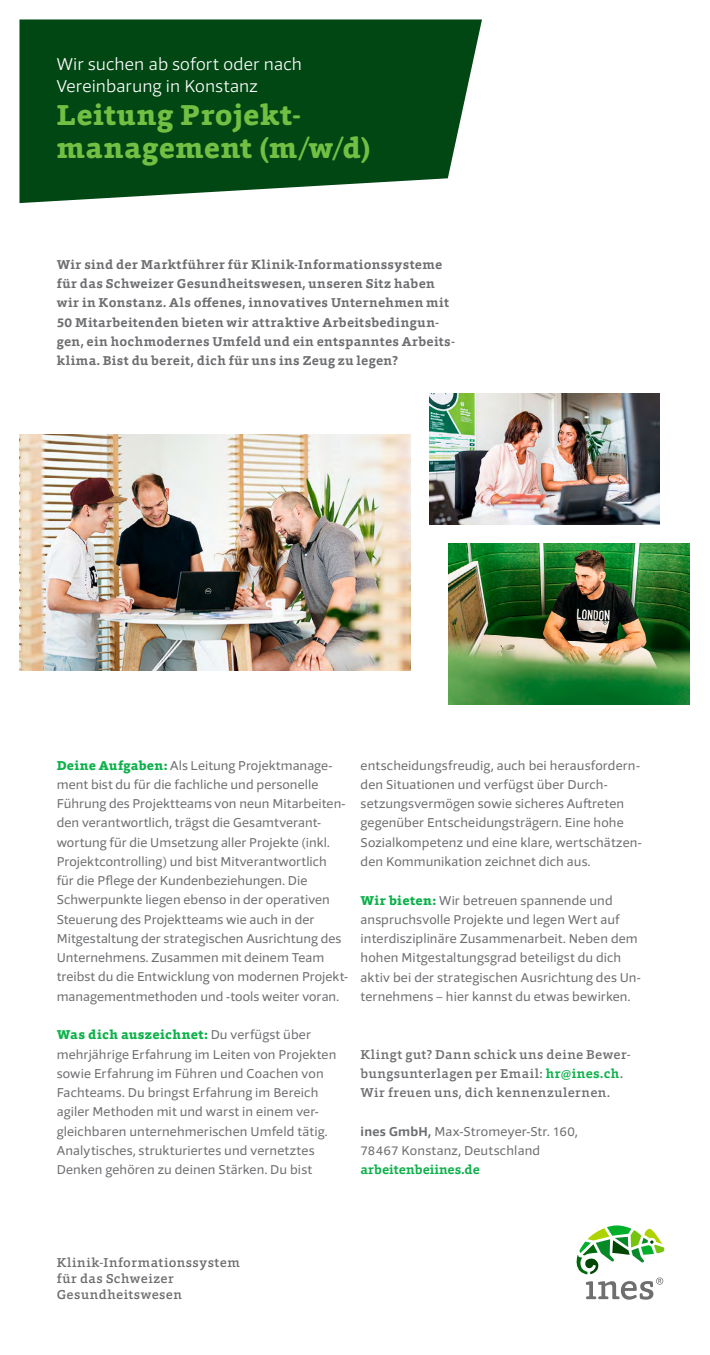
<style>
.page{position:relative;width:710px;height:1355px;background:#fff}
.page>*{position:absolute;margin:0;border:0;box-sizing:border-box;transform-origin:0 0}
.t1{font:800 29.4px/33.4px "Foro Rounded";letter-spacing:.015em;color:#72bf44}
.t2{font:300 17.5px/21.9px "Foro Sans";letter-spacing:.01em;color:#fff}
.t3{font:13.12px/19.2px "Foro Sans";letter-spacing:.01em;color:#6d6e71}
.t4{font:700 13.12px/19.2px "Foro Rounded";letter-spacing:.025em;color:#6d6e71}
.t5{font:500 13.12px/16.3px "Foro Rounded";letter-spacing:.035em;color:#6d6e71}
.t6{font:800 13.12px "Foro Rounded";letter-spacing:.025em;color:#0db14b}
.t7{font:700 13.12px "Foro Rounded";color:#0db14b}
.s1{font-family:"Foro Rounded";font-weight:800;color:#0db14b}
.s2{font-family:"Foro Sans";font-weight:400;color:#6d6e71}
.s3{font-weight:700;color:#0db14b}
.s4{font-weight:700}
</style>
<div class="page">
<svg style="left:19px;top:19px;width:463px;height:184px;background:#1b5a2c"></svg>
<svg style="left:576px;top:1225px;width:88px;height:74px"></svg>
<img style="left:19px;top:435px;width:391px;height:235px">
<img style="left:429px;top:393px;width:230px;height:131px">
<img style="left:448px;top:543px;width:241px;height:161px">
<h2 class="t2" style="left:57px;top:53px;width:247px">Wir suchen ab sofort oder nach<br>Vereinbarung in Konstanz</h2>
<h1 class="t1" style="left:57px;top:98px;width:315px">Leitung Projekt&shy;management (m/w/d)</h1>
<p class="t4" style="left:57px;top:254px;width:399px">Wir sind der Marktführer für Klinik-Informationssysteme für das Schweizer Gesundheitswesen, unseren Sitz haben wir in Konstanz. Als offenes, innovatives Unternehmen mit 50 Mitarbeitenden bieten wir attraktive Arbeitsbedingun&shy;gen, ein hochmodernes Umfeld und ein entspanntes Arbeits&shy;klima. Bist du bereit, dich für uns ins Zeug zu legen?</p>
<p class="t3" style="left:57px;top:755px;width:293px"><span class="s1">Deine Aufgaben:</span> Als Leitung Projektmanage&shy;ment bist du für die fachliche und personelle Führung des Projektteams von neun Mitarbeiten&shy;den verantwortlich, trägst die Gesamtverant&shy;wortung für die Umsetzung aller Projekte (inkl.<br>Projektcontrolling) und bist Mitverantwortlich<br>für die Pflege der Kundenbeziehungen. Die Schwerpunkte liegen ebenso in der operativen Steuerung des Projektteams wie auch in der Mitgestaltung der strategischen Ausrichtung des Unternehmens. Zusammen mit deinem Team treibst du die Entwicklung von modernen Projekt&shy;managementmethoden und -tools weiter voran.</p>
<p class="t6" style="left:57px;top:1026px;width:255px">Was dich auszeichnet: <span class="s2">Du verfügst über</span></p>
<p class="t3" style="left:57px;top:1044px;width:281px">mehrjährige Erfahrung im Leiten von Projekten sowie Erfahrung im Führen und Coachen von Fachteams. Du bringst Erfahrung im Bereich agiler Methoden mit und warst in einem ver&shy;gleichbaren unternehmerischen Umfeld tätig.<br>Analytisches, strukturiertes und vernetztes Denken gehören zu deinen Stärken. Du bist</p>
<p class="t3" style="left:360px;top:755px;width:282px">entscheidungsfreudig, auch bei herausfordern&shy;den Situationen und verfügst über Durch&shy;setzungsvermögen sowie sicheres Auftreten gegenüber Entscheidungsträgern. Eine hohe Sozialkompetenz und eine klare, wertschätzen&shy;den Kommunikation zeichnet dich aus.</p>
<p class="t3" style="left:360px;top:890px;width:282px"><span class="s1">Wir bieten:</span> Wir betreuen spannende und anspruchsvolle Projekte und legen Wert auf interdisziplinäre Zusammenarbeit. Neben dem hohen Mitgestaltungsgrad beteiligst du dich aktiv bei der strategischen Ausrichtung des Un&shy;ternehmens – hier kannst du etwas bewirken.</p>
<p class="t5" style="left:360px;top:1044px;width:271px;line-height:19.2px">Klingt gut? Dann schick uns deine Bewer&shy;bungsunterlagen per Email: <span class="s3">hr@ines.ch</span>.<br>Wir freuen uns, dich kennenzulernen.</p>
<p class="t3" style="left:360px;top:1121px;width:218px"><span class="s4">ines GmbH,</span> Max-Stromeyer-Str. 160,<br>78467 Konstanz, Deutschland</p>
<p class="t7" style="left:360px;top:1161px;width:121px">arbeitenbeiines.de</p>
<p class="t5" style="left:57px;top:1253px;width:184px">Klinik-Informationssystem für das Schweizer<br>Gesundheitswesen</p>
</div>
